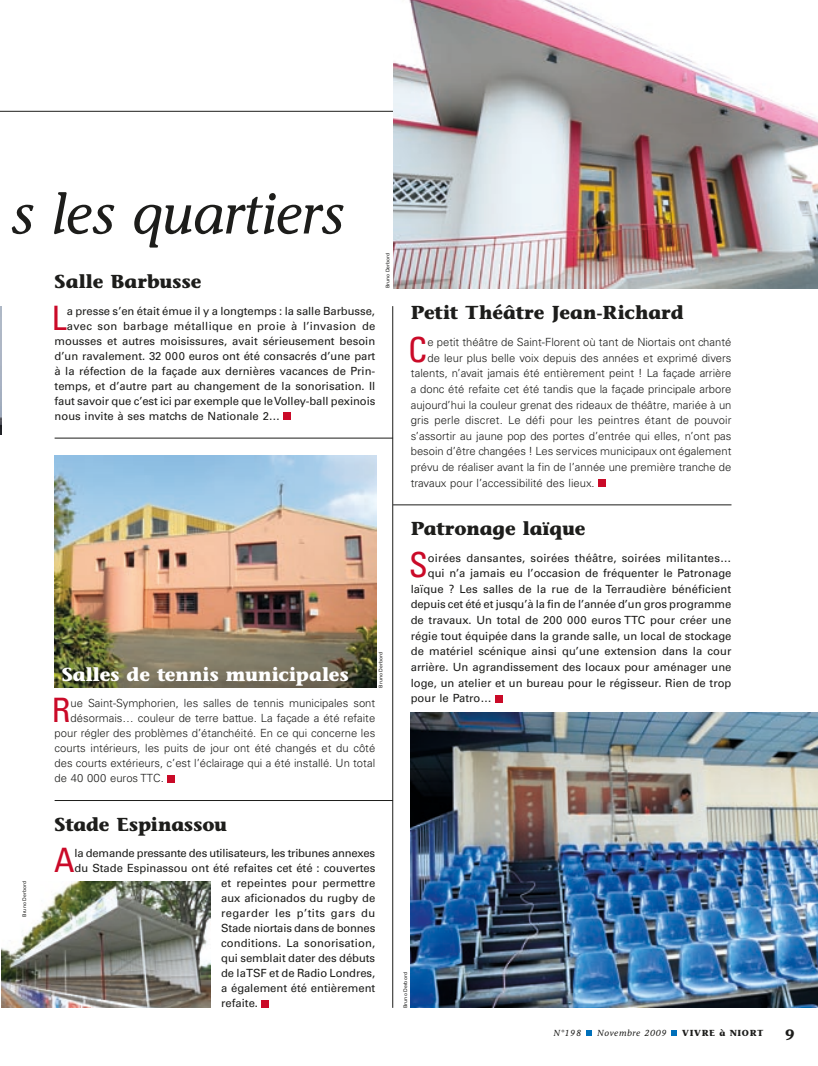
<style>
.page{position:relative;width:818px;height:1066px;background:#fff}
.page>*{position:absolute;margin:0;border:0;box-sizing:border-box;transform-origin:0 0}
.t1{font:italic 56.25px "Stone Informal";letter-spacing:-.01em;color:#1d1d1b}
.t2{font:condensed 34.5px "Univers";color:#ca0a28}
.t3{font:condensed 33.62px "Univers";color:#ca0a28}
.t4{font:700 18.75px "Stone Informal";letter-spacing:.005em;color:#1d1d1b}
.t5{font:700 18.75px "Stone Informal";color:#fff}
.t6{font:700 15px "Stone Informal";color:#1d1d1b}
.t7{font:11.25px "Univers";color:#1d1d1b}
.t8{font:300 11.25px "Univers";color:#1d1d1b}
.t9{font:11.25px "Univers";letter-spacing:-.02em;color:#1d1d1b}
.t10{font:11.25px "Univers";letter-spacing:.025em;color:#1d1d1b}
.t11{font:11.25px "Univers";letter-spacing:.035em;color:#1d1d1b}
.t12{font:italic 8.75px "Stone Informal";letter-spacing:.075em;color:#1d1d1b}
.t13{font:700 8.75px "Stone Informal";letter-spacing:.075em;color:#1d1d1b}
.t14{font:5px "Univers";color:#1d1d1b}
</style>
<div class="page">
<div style="left:168px;top:775px;width:7px;height:7px;background:#ca0a28"></div>
<div style="left:495px;top:695px;width:7px;height:7px;background:#ca0a28"></div>
<div style="left:262px;top:1000px;width:7px;height:7px;background:#ca0a28"></div>
<div style="left:598px;top:479px;width:8px;height:8px;background:#ca0a28"></div>
<div style="left:284px;top:412px;width:7px;height:8px;background:#ca0a28"></div>
<svg style="left:587px;top:1031px;width:5px;height:5px"></svg>
<svg style="left:672px;top:1031px;width:5px;height:5px"></svg>
<img style="left:0;top:306px;width:1px;height:128px">
<img style="left:1px;top:881px;width:210px;height:127px">
<img style="left:55px;top:455px;width:321px;height:233px">
<hr style="left:55px;top:438px;width:338px;height:1px;background:#1d1d1b">
<hr style="left:55px;top:800px;width:338px;height:1px;background:#1d1d1b">
<hr style="left:393px;top:505px;width:338px;height:1px;background:#1d1d1b">
<hr style="left:392px;top:306px;width:1px;height:702px;background:#1d1d1b">
<img style="left:411px;top:713px;width:407px;height:295px">
<hr style="left:0;top:111px;width:731px;height:1px;background:#1d1d1b">
<img style="left:393px;top:0;width:425px;height:288px">
<h1 class="t1" style="left:10px;top:181px;width:334px">s les quartiers</h1>
<h3 class="t4" style="left:55px;top:270px;width:148px">Salle Barbusse</h3>
<h3 class="t3" style="left:52px;top:296px;width:16px">L</h3>
<p class="t7" style="left:67px;top:304px;width:310px">a presse s’en était émue il y a longtemps : la salle Barbusse,</p>
<p class="t10" style="left:67px;top:319px;width:310px">avec son barbage métallique en proie à l’invasion de</p>
<p class="t7" style="left:55px;top:334px;width:322px">mousses et autres moisissures, avait sérieusement besoin</p>
<p class="t7" style="left:55px;top:349px;width:322px">d’un ravalement. 32 000 euros ont été consacrés d’une part</p>
<p class="t7" style="left:55px;top:364px;width:322px">à la réfection de la façade aux dernières vacances de Prin-</p>
<p class="t7" style="left:55px;top:379px;width:322px">temps, et d’autre part au changement de la sonorisation. Il</p>
<p class="t7" style="left:55px;top:394px;width:322px">faut savoir que c’est ici par exemple que le Volley-ball pexinois</p>
<p class="t7" style="left:55px;top:409px;width:227px">nous invite à ses matchs de Nationale 2…</p>
<p class="t14" style="left:385px;top:288px;width:37px;rotate:-90deg">Bruno Derbord</p>
<h3 class="t5" style="left:62px;top:662px;width:288px">Salles de tennis municipales</h3>
<p class="t14" style="left:378px;top:688px;width:37px;rotate:-90deg">Bruno Derbord</p>
<h3 class="t3" style="left:52px;top:689px;width:20px">R</h3>
<p class="t8" style="left:71px;top:697px;width:306px">ue Saint-Symphorien, les salles de tennis municipales sont</p>
<p class="t8" style="left:71px;top:712px;width:306px">désormais… couleur de terre battue. La façade a été refaite</p>
<p class="t8" style="left:55px;top:727px;width:322px">pour régler des problèmes d’étanchéité. En ce qui concerne les</p>
<p class="t8" style="left:55px;top:742px;width:322px">courts intérieurs, les puits de jour ont été changés et du côté</p>
<p class="t8" style="left:55px;top:757px;width:322px">des courts extérieurs, c’est l’éclairage qui a été installé. Un total</p>
<p class="t8" style="left:55px;top:772px;width:111px">de 40 000 euros TTC.</p>
<p class="t14" style="left:22px;top:917px;width:37px;rotate:-90deg">Bruno Derbord</p>
<h3 class="t4" style="left:55px;top:813px;width:174px">Stade Espinassou</h3>
<h3 class="t3" style="left:54px;top:839px;width:22px">A</h3>
<p class="t9" style="left:75px;top:847px;width:302px">la demande pressante des utilisateurs, les tribunes annexes</p>
<p class="t7" style="left:75px;top:862px;width:302px">du Stade Espinassou ont été refaites cet été : couvertes</p>
<p class="t7" style="left:221px;top:877px;width:156px">et repeintes pour permettre</p>
<p class="t7" style="left:221px;top:892px;width:156px">aux aficionados du rugby de</p>
<p class="t11" style="left:221px;top:907px;width:156px">regarder les p’tits gars du</p>
<p class="t7" style="left:221px;top:922px;width:156px">Stade niortais dans de bonnes</p>
<p class="t7" style="left:221px;top:937px;width:155px">conditions. La sonorisation,</p>
<p class="t7" style="left:221px;top:952px;width:156px">qui semblait dater des débuts</p>
<p class="t7" style="left:221px;top:967px;width:156px">de la TSF et de Radio Londres,</p>
<p class="t7" style="left:221px;top:982px;width:156px">a également été entièrement</p>
<p class="t7" style="left:221px;top:997px;width:38px">refaite.</p>
<h3 class="t4" style="left:411px;top:301px;width:274px">Petit Théâtre Jean-Richard</h3>
<h2 class="t2" style="left:408px;top:327px;width:21px">C</h2>
<p class="t8" style="left:427px;top:335px;width:305px">e petit théâtre de Saint-Florent où tant de Niortais ont chanté</p>
<p class="t8" style="left:427px;top:351px;width:306px">de leur plus belle voix depuis des années et exprimé divers</p>
<p class="t8" style="left:411px;top:366px;width:322px">talents, n’avait jamais été entièrement peint ! La façade arrière</p>
<p class="t8" style="left:411px;top:382px;width:322px">a donc été refaite cet été tandis que la façade principale arbore</p>
<p class="t8" style="left:411px;top:398px;width:322px">aujourd’hui la couleur grenat des rideaux de théâtre, mariée à un</p>
<p class="t8" style="left:411px;top:413px;width:322px">gris perle discret. Le défi pour les peintres étant de pouvoir</p>
<p class="t8" style="left:411px;top:429px;width:322px">s’assortir au jaune pop des portes d’entrée qui elles, n’ont pas</p>
<p class="t8" style="left:411px;top:445px;width:322px">besoin d’être changées ! Les services municipaux ont également</p>
<p class="t8" style="left:411px;top:460px;width:322px">prévu de réaliser avant la fin de l’année une première tranche de</p>
<p class="t8" style="left:411px;top:476px;width:185px">travaux pour l’accessibilité des lieux.</p>
<h3 class="t4" style="left:411px;top:517px;width:176px">Patronage laïque</h3>
<h2 class="t2" style="left:409px;top:543px;width:21px">S</h2>
<p class="t7" style="left:428px;top:551px;width:305px">oirées dansantes, soirées théâtre, soirées militantes…</p>
<p class="t7" style="left:428px;top:566px;width:305px">qui n’a jamais eu l’occasion de fréquenter le Patronage</p>
<p class="t7" style="left:411px;top:582px;width:322px">laïque ? Les salles de la rue de la Terraudière bénéficient</p>
<p class="t7" style="left:411px;top:598px;width:322px">depuis cet été et jusqu’à la fin de l’année d’un gros programme</p>
<p class="t7" style="left:411px;top:613px;width:322px">de travaux. Un total de 200 000 euros TTC pour créer une</p>
<p class="t7" style="left:411px;top:629px;width:322px">régie tout équipée dans la grande salle, un local de stockage</p>
<p class="t7" style="left:411px;top:645px;width:322px">de matériel scénique ainsi qu’une extension dans la cour</p>
<p class="t7" style="left:411px;top:660px;width:322px">arrière. Un agrandissement des locaux pour aménager une</p>
<p class="t7" style="left:411px;top:676px;width:322px">loge, un atelier et un bureau pour le régisseur. Rien de trop</p>
<p class="t7" style="left:411px;top:691px;width:82px">pour le Patro…</p>
<p class="t14" style="left:402px;top:1008px;width:37px;rotate:-90deg">Bruno Derbord</p>
<p class="t12" style="left:553px;top:1028px;width:29px">N°198</p>
<p class="t12" style="left:597px;top:1028px;width:71px">Novembre 2009</p>
<p class="t13" style="left:682px;top:1027px;width:83px">Vivre à Niort</p>
<h3 class="t6" style="left:785px;top:1025px;width:11px">9</h3>
</div>
